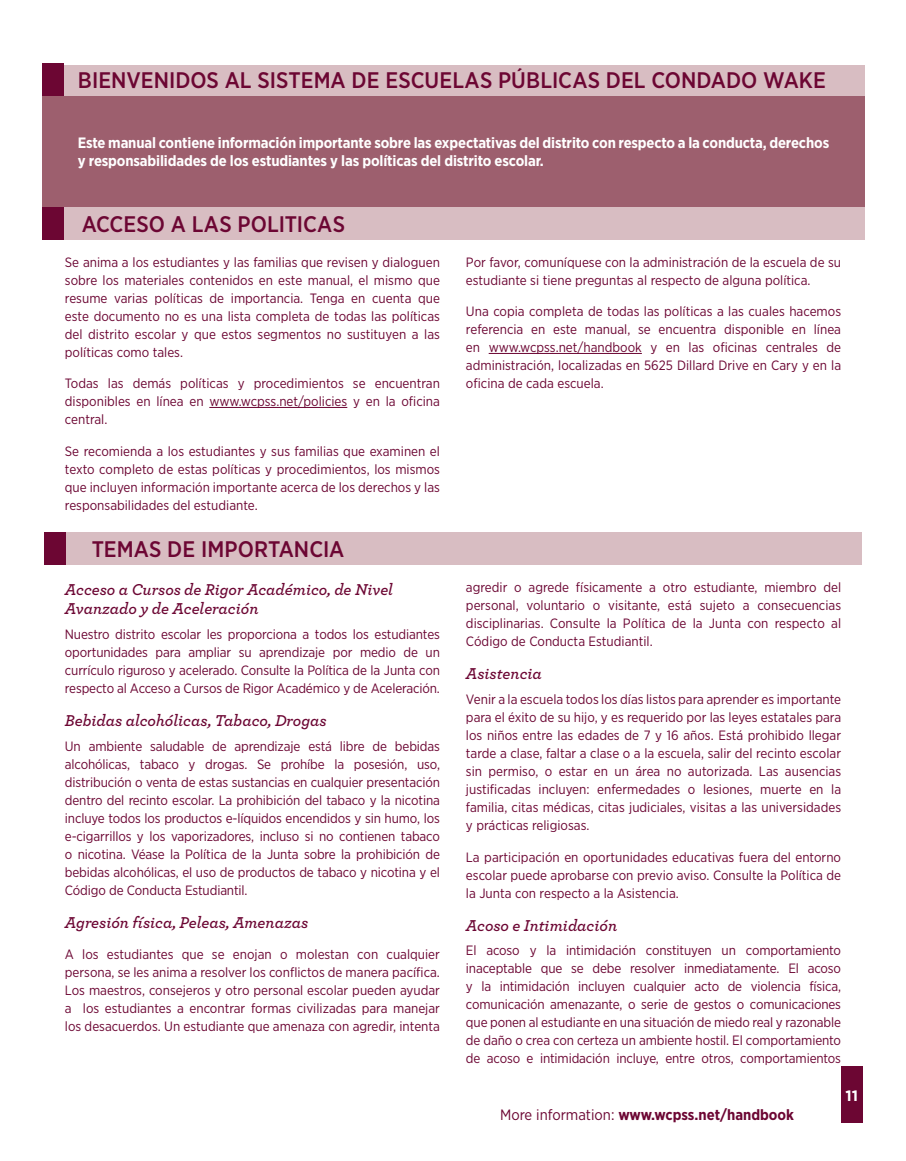
<style>
.page{position:relative;width:906px;height:1161px;background:#fff}
.page>*{position:absolute;margin:0;border:0;box-sizing:border-box;transform-origin:0 0}
.t1{font:500 22.5px "Gotham Narrow";color:#6c0633}
.t2{font:italic 600 16.5px/19.5px "Archer";color:#6c0633}
.t3{font:700 15px/18px "Gotham Narrow";letter-spacing:-.01em;color:#fff}
.t4{font:700 15px "Gotham Narrow";color:#6c0633}
.t5{font:700 15px "Gotham";color:#fff}
.t6{font:13.5px/18px "Gotham Narrow";color:#6c0633;text-align:justify}
.s1{font-weight:400}
</style>
<div class="page">
<div style="left:42px;top:65px;width:822px;height:142px;background:#9d5f6e"></div>
<div style="left:42px;top:65px;width:822px;height:31px;background:#d8bdc2"></div>
<div style="left:42px;top:64px;width:22px;height:32px;background:#6c0633"></div>
<div style="left:42px;top:207px;width:822px;height:32px;background:#d8bdc2"></div>
<div style="left:42px;top:207px;width:22px;height:32px;background:#6c0633"></div>
<hr style="left:209px;top:407px;width:138px;height:1px;background:#6c0633">
<hr style="left:488px;top:353px;width:153px;height:1px;background:#6c0633">
<div style="left:45px;top:533px;width:816px;height:32px;background:#d8bdc2"></div>
<div style="left:45px;top:533px;width:21px;height:32px;background:#6c0633"></div>
<div style="left:840px;top:1066px;width:22px;height:57px;background:#6c0633"></div>
<h1 class="t1" style="left:78px;top:66px;width:749px">BIENVENIDOS AL SISTEMA DE ESCUELAS PÚBLICAS DEL CONDADO WAKE</h1>
<p class="t3" style="left:78px;top:134px;width:752px">Este manual contiene información importante sobre las expectativas del distrito con respecto a la conducta, derechos y responsabilidades de los estudiantes y las políticas del distrito escolar.</p>
<h1 class="t1" style="left:82px;top:209px;width:264px">ACCESO A LAS POLITICAS</h1>
<p class="t6" style="left:65px;top:253px;width:376px">Se anima a los estudiantes y las familias que revisen y dialoguen sobre los materiales contenidos en este manual, el mismo que resume varias políticas de importancia. Tenga en cuenta que este documento no es una lista completa de todas las políticas del distrito escolar y que estos segmentos no sustituyen a las políticas como tales.</p>
<p class="t6" style="left:65px;top:374px;width:376px">Todas las demás políticas y procedimientos se encuentran disponibles en línea en www.wcpss.net/policies y en la oficina central.</p>
<p class="t6" style="left:65px;top:442px;width:376px">Se recomienda a los estudiantes y sus familias que examinen el texto completo de estas políticas y procedimientos, los mismos que incluyen información importante acerca de los derechos y las responsabilidades del estudiante.</p>
<h1 class="t1" style="left:92px;top:535px;width:254px">TEMAS DE IMPORTANCIA</h1>
<p class="t2" style="left:65px;top:578px;width:329px">Acceso a Cursos de Rigor Académico, de Nivel<br>Avanzado y de Aceleración</p>
<p class="t6" style="left:65px;top:625px;width:376px">Nuestro distrito escolar les proporciona a todos los estudiantes oportunidades para ampliar su aprendizaje por medio de un currículo riguroso y acelerado. Consulte la Política de la Junta con respecto al Acceso a Cursos de Rigor Académico y de Aceleración.</p>
<p class="t2" style="left:65px;top:710px;width:263px">Bebidas alcohólicas, Tabaco, Drogas</p>
<p class="t6" style="left:65px;top:737px;width:376px">Un ambiente saludable de aprendizaje está libre de bebidas alcohólicas, tabaco y drogas. Se prohíbe la posesión, uso, distribución o venta de estas sustancias en cualquier presentación dentro del recinto escolar. La prohibición del tabaco y la nicotina incluye todos los productos e-líquidos encendidos y sin humo, los e-cigarrillos y los vaporizadores, incluso si no contienen tabaco o nicotina. Véase la Política de la Junta sobre la prohibición de bebidas alcohólicas, el uso de productos de tabaco y nicotina y el Código de Conducta Estudiantil.</p>
<p class="t2" style="left:65px;top:911px;width:245px">Agresión física, Peleas, Amenazas</p>
<p class="t6" style="left:65px;top:945px;width:376px">A los estudiantes que se enojan o molestan con cualquier persona, se les anima a resolver los conflictos de manera pacífica.<br>Los maestros, consejeros y otro personal escolar pueden ayudar a los estudiantes a encontrar formas civilizadas para manejar los desacuerdos. Un estudiante que amenaza con agredir, intenta</p>
<p class="t6" style="left:465px;top:253px;width:376px">Por favor, comuníquese con la administración de la escuela de su estudiante si tiene preguntas al respecto de alguna política.</p>
<p class="t6" style="left:465px;top:302px;width:376px">Una copia completa de todas las políticas a las cuales hacemos referencia en este manual, se encuentra disponible en línea en www.wcpss.net/handbook y en las oficinas centrales de administración, localizadas en 5625 Dillard Drive en Cary y en la oficina de cada escuela.</p>
<p class="t6" style="left:465px;top:578px;width:376px">agredir o agrede físicamente a otro estudiante, miembro del personal, voluntario o visitante, está sujeto a consecuencias disciplinarias. Consulte la Política de la Junta con respecto al Código de Conducta Estudiantil.</p>
<p class="t2" style="left:465px;top:663px;width:77px">Asistencia</p>
<p class="t6" style="left:465px;top:690px;width:376px">Venir a la escuela todos los días listos para aprender es importante para el éxito de su hijo, y es requerido por las leyes estatales para los niños entre las edades de 7 y 16 años. Está prohibido llegar tarde a clase, faltar a clase o a la escuela, salir del recinto escolar sin permiso, o estar en un área no autorizada. Las ausencias justificadas incluyen: enfermedades o lesiones, muerte en la familia, citas médicas, citas judiciales, visitas a las universidades y prácticas religiosas.</p>
<p class="t6" style="left:465px;top:847px;width:376px">La participación en oportunidades educativas fuera del entorno escolar puede aprobarse con previo aviso. Consulte la Política de la Junta con respecto a la Asistencia.</p>
<p class="t2" style="left:465px;top:914px;width:153px">Acoso e Intimidación</p>
<p class="t6" style="left:465px;top:941px;width:376px">El acoso y la intimidación constituyen un comportamiento inaceptable que se debe resolver inmediatamente. El acoso y la intimidación incluyen cualquier acto de violencia física, comunicación amenazante, o serie de gestos o comunicaciones que ponen al estudiante en una situación de miedo real y razonable de daño o crea con certeza un ambiente hostil. El comportamiento de acoso e intimidación incluye, entre otros, comportamientos</p>
<p class="t4" style="left:500px;top:1105px;width:295px"><span class="s1">More information:</span> www.wcpss.net/handbook</p>
<p class="t5" style="left:845px;top:1086px;width:14px">11</p>
</div>
